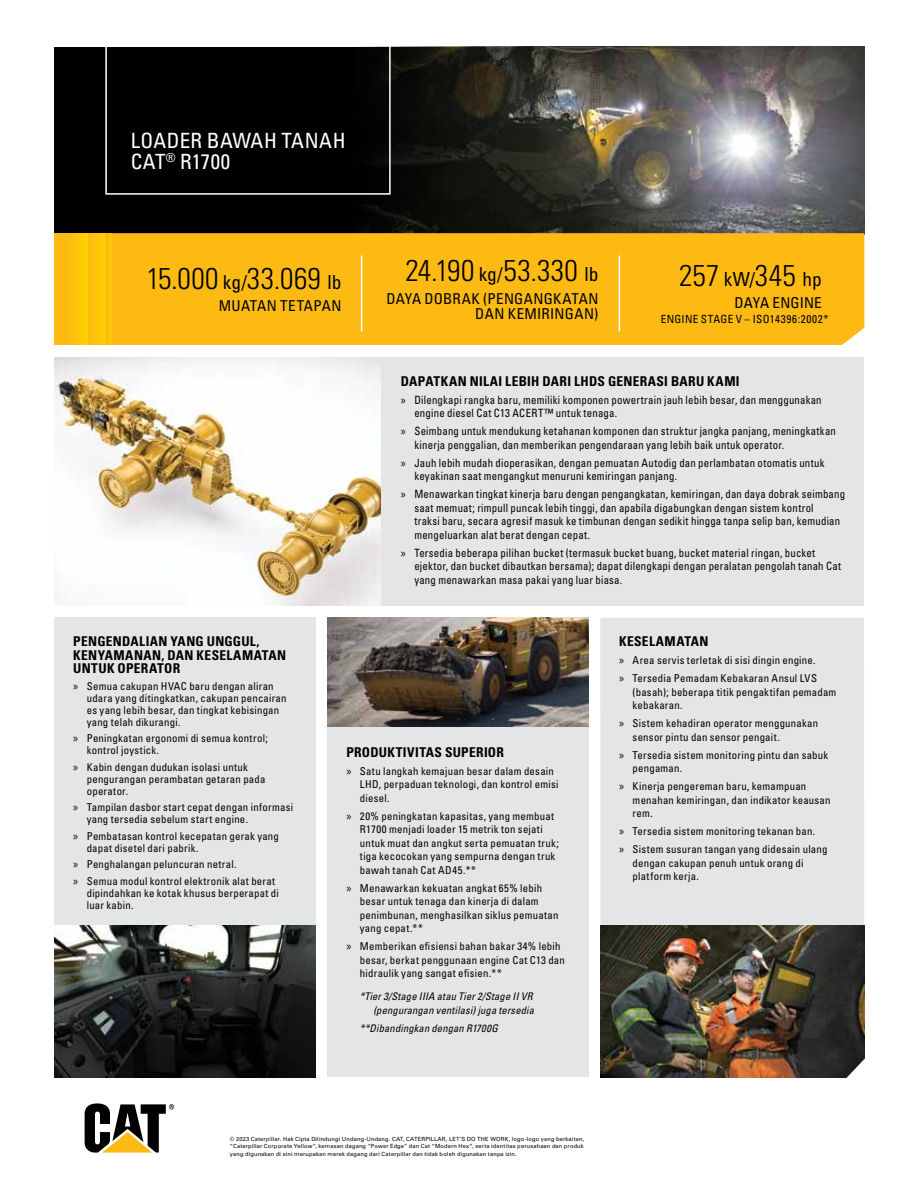
<style>
.page{position:relative;width:918px;height:1188px;background:#fff}
.page>*{position:absolute;margin:0;border:0;box-sizing:border-box;transform-origin:0 0}
.t1{font:300 condensed 30px "Univers LT Std";letter-spacing:.015em;color:#000}
.t2{font:condensed 21px/21px "Univers LT Std";letter-spacing:.02em;color:#fff}
.t3{font:condensed 15px/15px "Univers LT Std";letter-spacing:.015em;color:#000;text-align:right}
.t4{font:700 condensed 13.5px/13.5px "Univers LT Std";letter-spacing:.025em;color:#000}
.t5{font:condensed 11.4px/13.5px "Univers LT Std";letter-spacing:.02em;color:#000;scale:.95 1}
.t6{font:condensed 11.25px "Univers LT Std";letter-spacing:.035em;color:#000}
.t7{font:condensed 10.8px/13.5px "Univers LT Std";letter-spacing:.02em;color:#000}
.t8{font:italic condensed 10.5px/13.5px "Univers LT Std";letter-spacing:.015em;color:#000;text-align:right}
.t9{font:5.7px/7.2px "Univers LT Std";letter-spacing:.025em;color:#000;text-align:justify}
.s1{font-weight:400;font-size:19.35px}
.s2{font-family:"Myriad Pro";font-stretch:normal;font-size:12px}
</style>
<div class="page">
<div style="left:54px;top:47px;width:810px;height:187px;background:#020101"></div>
<img style="left:366px;top:47px;width:498px;height:186px">
<div style="left:112px;top:233px;width:752px;height:112px;background:#fdba12"></div>
<svg style="left:85px;top:1103px;width:89px;height:50px"></svg>
<div style="left:54px;top:233px;width:34px;height:112px;background:linear-gradient(to right,#fcb317,#ffce03)"></div>
<div style="left:88px;top:233px;width:17px;height:112px;background:#fec40a"></div>
<div style="left:105px;top:233px;width:7px;height:112px;background:#febf0e"></div>
<div style="left:105px;top:35px;width:286px;height:160px;border:2px solid #fff"></div>
<div style="left:54px;top:618px;width:262px;height:459px;background:#e4e5e6"></div>
<img style="left:327px;top:618px;width:262px;height:110px">
<div style="left:327px;top:728px;width:262px;height:349px;background:#e4e5e6"></div>
<div style="left:600px;top:618px;width:264px;height:308px;background:#e4e5e6"></div>
<hr style="left:619px;top:256px;width:1px;height:75px;background:#fff">
<hr style="left:361px;top:256px;width:1px;height:75px;background:#fff">
<img style="left:54px;top:357px;width:328px;height:249px">
<div style="left:382px;top:357px;width:482px;height:249px;background:#e4e5e6"></div>
<img style="left:54px;top:926px;width:262px;height:151px">
<img style="left:600px;top:926px;width:264px;height:151px">
<svg style="left:841px;top:1049px;width:24px;height:29px"></svg>
<h2 class="t2" style="left:131px;top:129px;width:216px">LOADER BAWAH TANAH<br>CAT<sup>®</sup> R1700</h2>
<h1 class="t1" style="left:146px;top:260px;width:197px">15.000 <span class="s1">kg/</span>33.069 <span class="s1">lb</span></h1>
<h3 class="t3" style="left:219px;top:298px;width:124px">MUATAN TETAPAN</h3>
<h1 class="t1" style="left:406px;top:253px;width:194px">24.190 <span class="s1">kg/</span>53.330 <span class="s1">lb</span></h1>
<h3 class="t3" style="left:387px;top:290px;width:213px">DAYA DOBRAK (PENGANGKATAN<br>DAN KEMIRINGAN)</h3>
<h1 class="t1" style="left:679px;top:257px;width:144px">257 <span class="s1">kW/</span>345 <span class="s1">hp</span></h1>
<h3 class="t3" style="left:735px;top:295px;width:89px">DAYA ENGINE</h3>
<p class="t6" style="left:661px;top:312px;width:169px">ENGINE STAGE V – ISO14396:2002*</p>
<p class="t4" style="left:401px;top:374px;width:340px">DAPATKAN NILAI LEBIH DARI LHDS GENERASI BARU KAMI</p>
<p class="t5" style="left:414px;top:393px;width:430px;text-indent:-14px"><span class="s2">»</span> Dilengkapi rangka baru, memiliki komponen powertrain jauh lebih besar, dan menggunakan engine diesel Cat C13 ACERT™ untuk tenaga.</p>
<p class="t5" style="left:414px;top:424px;width:445px;text-indent:-14px"><span class="s2">»</span> Seimbang untuk mendukung ketahanan komponen dan struktur jangka panjang, meningkatkan kinerja penggalian, dan memberikan pengendaraan yang lebih baik untuk operator.</p>
<p class="t5" style="left:414px;top:456px;width:433px;text-indent:-14px"><span class="s2">»</span> Jauh lebih mudah dioperasikan, dengan pemuatan Autodig dan perlambatan otomatis untuk keyakinan saat mengangkut menuruni kemiringan panjang.</p>
<p class="t5" style="left:414px;top:487px;width:455px;text-indent:-14px"><span class="s2">»</span> Menawarkan tingkat kinerja baru dengan pengangkatan, kemiringan, dan daya dobrak seimbang saat memuat; rimpull puncak lebih tinggi, dan apabila digabungkan dengan sistem kontrol<br>traksi baru, secara agresif masuk ke timbunan dengan sedikit hingga tanpa selip ban, kemudian mengeluarkan alat berat dengan cepat.</p>
<p class="t5" style="left:414px;top:546px;width:451px;text-indent:-14px"><span class="s2">»</span> Tersedia beberapa pilihan bucket (termasuk bucket buang, bucket material ringan, bucket ejektor, dan bucket dibautkan bersama); dapat dilengkapi dengan peralatan pengolah tanah Cat yang menawarkan masa pakai yang luar biasa.</p>
<p class="t4" style="left:73px;top:635px;width:214px">PENGENDALIAN YANG UNGGUL,<br>KENYAMANAN, DAN KESELAMATAN<br>UNTUK OPERATOR</p>
<p class="t7" style="left:87px;top:680px;width:201px;line-height:12px;text-indent:-14px"><span class="s2">»</span> Semua cakupan HVAC baru dengan aliran udara yang ditingkatkan, cakupan pencairan es yang lebih besar, dan tingkat kebisingan yang telah dikurangi.</p>
<p class="t7" style="left:87px;top:732px;width:182px;line-height:12px;text-indent:-14px"><span class="s2">»</span> Peningkatan ergonomi di semua kontrol; kontrol joystick.</p>
<p class="t7" style="left:87px;top:761px;width:180px;line-height:12px;text-indent:-14px"><span class="s2">»</span> Kabin dengan dudukan isolasi untuk pengurangan perambatan getaran pada operator.</p>
<p class="t7" style="left:87px;top:801px;width:208px;line-height:12px;text-indent:-14px"><span class="s2">»</span> Tampilan dasbor start cepat dengan informasi yang tersedia sebelum start engine.</p>
<p class="t7" style="left:87px;top:830px;width:194px;line-height:12px;text-indent:-14px"><span class="s2">»</span> Pembatasan kontrol kecepatan gerak yang dapat disetel dari pabrik.</p>
<p class="t7" style="left:73px;top:856px;width:203px;line-height:16.5px"><span class="s2">»</span> Penghalangan peluncuran netral.<br><span class="s2">»</span> Semua modul kontrol elektronik alat berat</p>
<p class="t7" style="left:87px;top:887px;width:194px;line-height:12px">dipindahkan ke kotak khusus berperapat di luar kabin.</p>
<p class="t4" style="left:346px;top:745px;width:159px">PRODUKTIVITAS SUPERIOR</p>
<p class="t7" style="left:360px;top:764px;width:200px;text-indent:-14px"><span class="s2">»</span> Satu langkah kemajuan besar dalam desain<br>LHD, perpaduan teknologi, dan kontrol emisi diesel.</p>
<p class="t7" style="left:360px;top:809px;width:200px;text-indent:-14px"><span class="s2">»</span> 20% peningkatan kapasitas, yang membuat R1700 menjadi loader 15 metrik ton sejati untuk muat dan angkut serta pemuatan truk; tiga kecocokan yang sempurna dengan truk bawah tanah Cat AD45.**</p>
<p class="t7" style="left:360px;top:881px;width:200px;text-indent:-14px"><span class="s2">»</span> Menawarkan kekuatan angkat 65% lebih besar untuk tenaga dan kinerja di dalam penimbunan, menghasilkan siklus pemuatan yang cepat.**</p>
<p class="t7" style="left:360px;top:939px;width:207px;text-indent:-14px"><span class="s2">»</span> Memberikan efisiensi bahan bakar 34% lebih besar, berkat penggunaan engine Cat C13 dan hidraulik yang sangat efisien.**</p>
<p class="t8" style="left:360px;top:990px;width:176px">*Tier 3/Stage IIIA atau Tier 2/Stage II VR (pengurangan ventilasi) juga tersedia</p>
<p class="t8" style="left:360px;top:1021px;width:140px">**Dibandingkan dengan R1700G</p>
<p class="t4" style="left:619px;top:635px;width:91px">KESELAMATAN</p>
<p class="t7" style="left:619px;top:651px;width:199px;line-height:18px"><span class="s2">»</span> Area servis terletak di sisi dingin engine. <span class="s2">»</span> Tersedia Pemadam Kebakaran Ansul LVS</p>
<p class="t7" style="left:633px;top:685px;width:205px">(basah); beberapa titik pengaktifan pemadam kebakaran.</p>
<p class="t7" style="left:633px;top:717px;width:187px;text-indent:-14px"><span class="s2">»</span> Sistem kehadiran operator menggunakan sensor pintu dan sensor pengait.</p>
<p class="t7" style="left:633px;top:748px;width:197px;text-indent:-14px"><span class="s2">»</span> Tersedia sistem monitoring pintu dan sabuk pengaman.</p>
<p class="t7" style="left:633px;top:780px;width:199px;text-indent:-14px"><span class="s2">»</span> Kinerja pengereman baru, kemampuan menahan kemiringan, dan indikator keausan rem.</p>
<p class="t7" style="left:619px;top:822px;width:210px;line-height:18px"><span class="s2">»</span> Tersedia sistem monitoring tekanan ban.<br><span class="s2">»</span> Sistem susuran tangan yang didesain ulang</p>
<p class="t7" style="left:633px;top:856px;width:172px">dengan cakupan penuh untuk orang di platform kerja.</p>
<p class="t9" style="left:230px;top:1136px;width:356px">© 2023 Caterpillar. Hak Cipta Dilindungi Undang-Undang. CAT, CATERPILLAR, LET’S DO THE WORK, logo-logo yang berkaitan, “Caterpillar Corporate Yellow”, kemasan dagang “Power Edge” dan Cat “Modern Hex”, serta identitas perusahaan dan produk yang digunakan di sini merupakan merek dagang dari Caterpillar dan tidak boleh digunakan tanpa izin.</p>
</div>
